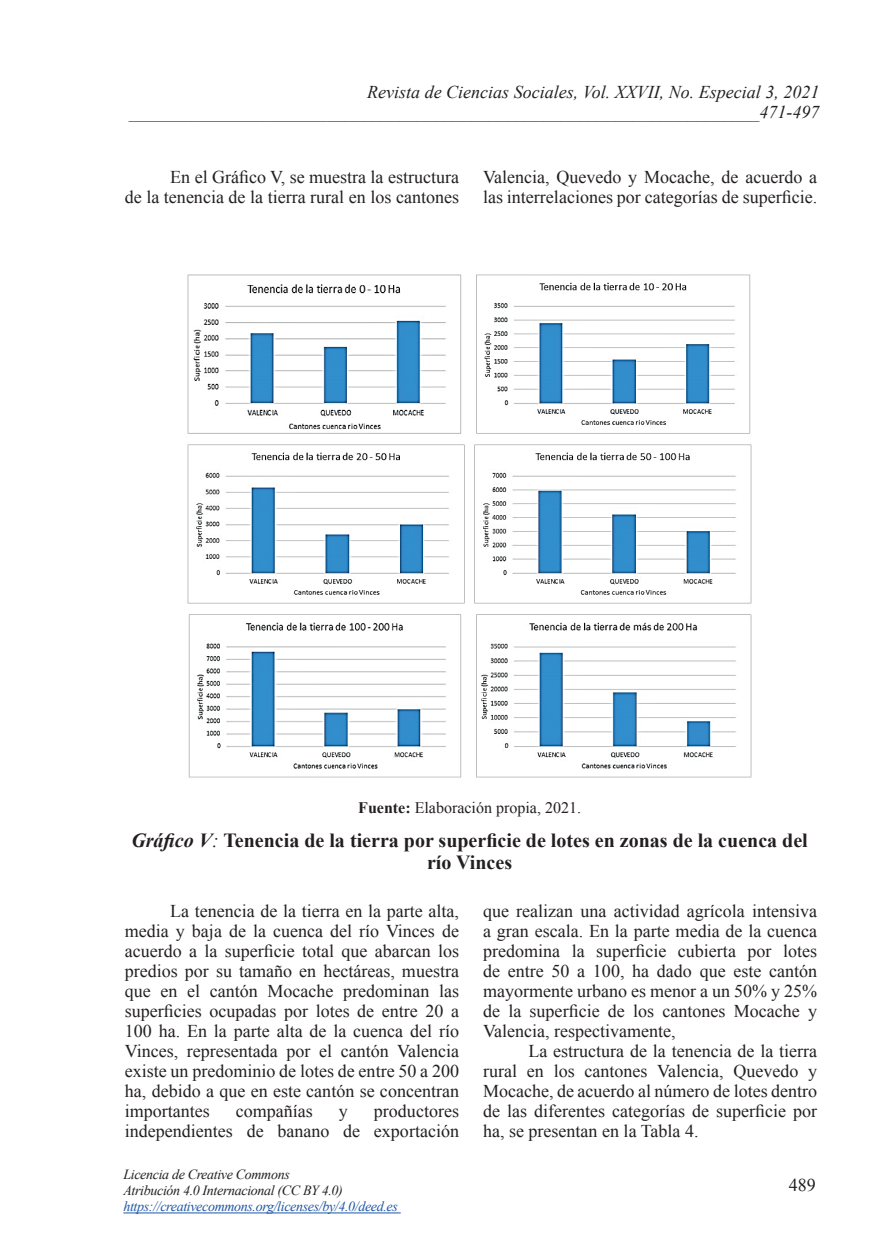
<style>
.page{position:relative;width:874px;height:1259px;background:#fff}
.page>*{position:absolute;margin:0;border:0;box-sizing:border-box;transform-origin:0 0}
.t1{font:700 20px/22px "Times New Roman";color:#231f20;text-align:center}
.t2{font:18px/20px "Times New Roman";color:#231f20;text-align:justify}
.t3{font:italic 18px/20px "Times New Roman";color:#231f20;text-align:right}
.t4{font:16px "Times New Roman";color:#231f20}
.t5{font:italic 14px/16px "Times New Roman";letter-spacing:-.025em;color:#231f20}
.t6{font:italic 14px "Times New Roman";letter-spacing:-.025em;color:#1e56a6}
.s1{font-weight:700}
.s2{font-style:italic}
.s3{font-weight:400;font-style:italic}
</style>
<div class="page">
<hr style="left:123px;top:1212px;width:277px;height:1px;background:#1e56a6">
<img style="left:187px;top:274px;width:565px;height:504px">
<p class="t3" style="left:129px;top:81px;width:692px">Revista de Ciencias Sociales, Vol. XXVII, No. Especial 3, 2021 ______________________________________________________________________471-497</p>
<p class="t2" style="left:125px;top:166px;width:335px;text-align:right">En el Gráfico V, se muestra la estructura<br>de la tenencia de la tierra rural en los cantones</p>
<p class="t2" style="left:483px;top:166px;width:335px">Valencia, Quevedo y Mocache, de acuerdo a las interrelaciones por categorías de superficie.</p>
<p class="t4" style="left:358px;top:797px;width:224px"><span class="s1">Fuente:</span> Elaboración propia, 2021.</p>
<p class="t1" style="left:131px;top:829px;width:677px"><span class="s2">Gráfico V</span><span class="s3">:</span> Tenencia de la tierra por superficie de lotes en zonas de la cuenca del río Vinces</p>
<p class="t2" style="left:125px;top:900px;width:335px;text-indent:45px">La tenencia de la tierra en la parte alta, media y baja de la cuenca del río Vinces de acuerdo a la superficie total que abarcan los predios por su tamaño en hectáreas, muestra que en el cantón Mocache predominan las superficies ocupadas por lotes de entre 20 a 100 ha. En la parte alta de la cuenca del río Vinces, representada por el cantón Valencia existe un predominio de lotes de entre 50 a 200 ha, debido a que en este cantón se concentran importantes</p>
<p class="t2" style="left:483px;top:900px;width:335px">que realizan una actividad agrícola intensiva a gran escala. En la parte media de la cuenca predomina la superficie cubierta por lotes de entre 50 a 100, ha dado que este cantón mayormente urbano es menor a un 50% y 25% de la superficie de los cantones Mocache y Valencia, respectivamente,</p>
<p class="t2" style="left:483px;top:1040px;width:335px;text-indent:45px">La estructura de la tenencia de la tierra rural en los cantones Valencia, Quevedo y Mocache, de acuerdo al número de lotes dentro de las diferentes categorías de superficie por ha, se presentan en la Tabla 4.</p>
<p class="t2" style="left:125px;top:1100px;width:335px;text-align:right">productores<br>independientes de banano de exportación</p>
<p class="t2" style="left:236px;top:1100px;width:78px">compañías</p>
<p class="t2" style="left:339px;top:1100px;width:10px">y</p>
<p class="t5" style="left:123px;top:1166px;width:221px">Licencia de Creative Commons<br>Atribución 4.0 Internacional (CC BY 4.0)</p>
<p class="t6" style="left:123px;top:1197px;width:276px">https://creativecommons.org/licenses/by/4.0/deed.es</p>
<p class="t2" style="left:788px;top:1175px;width:28px">489</p>
</div>
